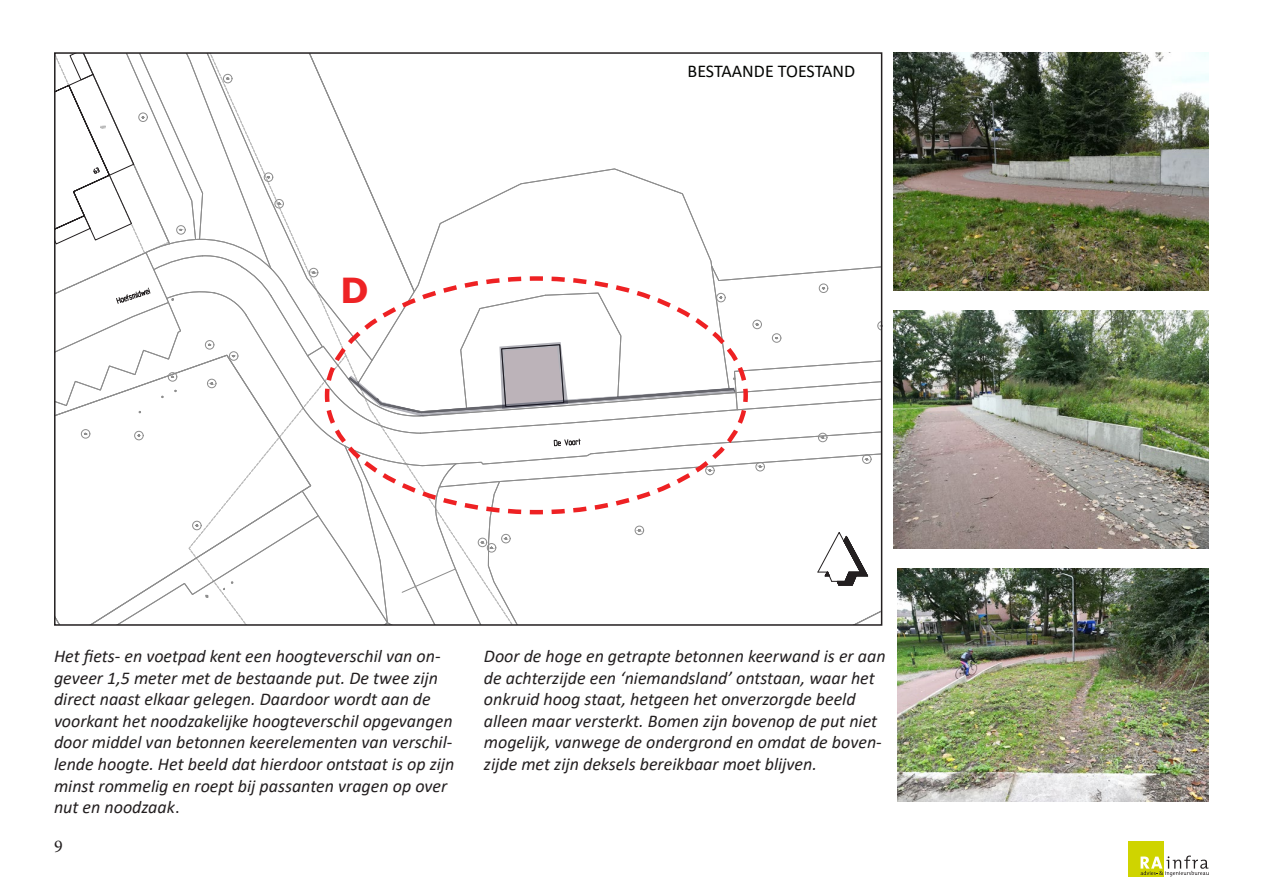
<style>
.page{position:relative;width:1263px;height:893px;background:#fff}
.page>*{position:absolute;margin:0;border:0;box-sizing:border-box;transform-origin:0 0}
.t1{font:700 34.5px "Verdana";color:#ee2325}
.t2{font:italic 18px/21.6px "Calibri";color:#231f20}
.t3{font:18px "Calibri";color:#040503}
.t4{font:18px "Minion Pro";color:#231f20}
.s1{font-style:normal}
</style>
<div class="page">
<div style="left:1128px;top:841px;width:36px;height:36px;background:#cfd400"></div>
<svg style="left:1140px;top:855px;width:69px;height:21px"></svg>
<img style="left:893px;top:53px;width:316px;height:238px">
<img style="left:893px;top:310px;width:316px;height:239px">
<img style="left:897px;top:568px;width:312px;height:233px">
<svg style="left:55px;top:53px;width:828px;height:572px"></svg>
<p class="t1" style="left:340px;top:266px;width:30px">D</p>
<p class="t3" style="left:687px;top:59px;width:169px">BESTAANDE TOESTAND</p>
<p class="t2" style="left:54px;top:644px;width:402px">Het fiets- en voetpad kent een hoogteverschil van on&shy;geveer 1,5 meter met de bestaande put. De twee zijn direct naast elkaar gelegen. Daardoor wordt aan de voorkant het noodzakelijke hoogteverschil opgevangen door middel van betonnen keerelementen van verschil&shy;lende hoogte. Het beeld dat hierdoor ontstaat is op zijn minst rommelig en roept bij passanten vragen op over nut en noodzaak<span class="s1">.</span></p>
<p class="t2" style="left:484px;top:644px;width:403px">Door de hoge en getrapte betonnen keerwand is er aan de achterzijde een ‘niemandsland’ ontstaan, waar het onkruid hoog staat, hetgeen het onverzorgde beeld alleen maar versterkt. Bomen zijn bovenop de put niet mogelijk, vanwege de ondergrond en omdat de boven&shy;zijde met zijn deksels bereikbaar moet blijven.</p>
<p class="t4" style="left:54px;top:834px;width:10px">9</p>
</div>
